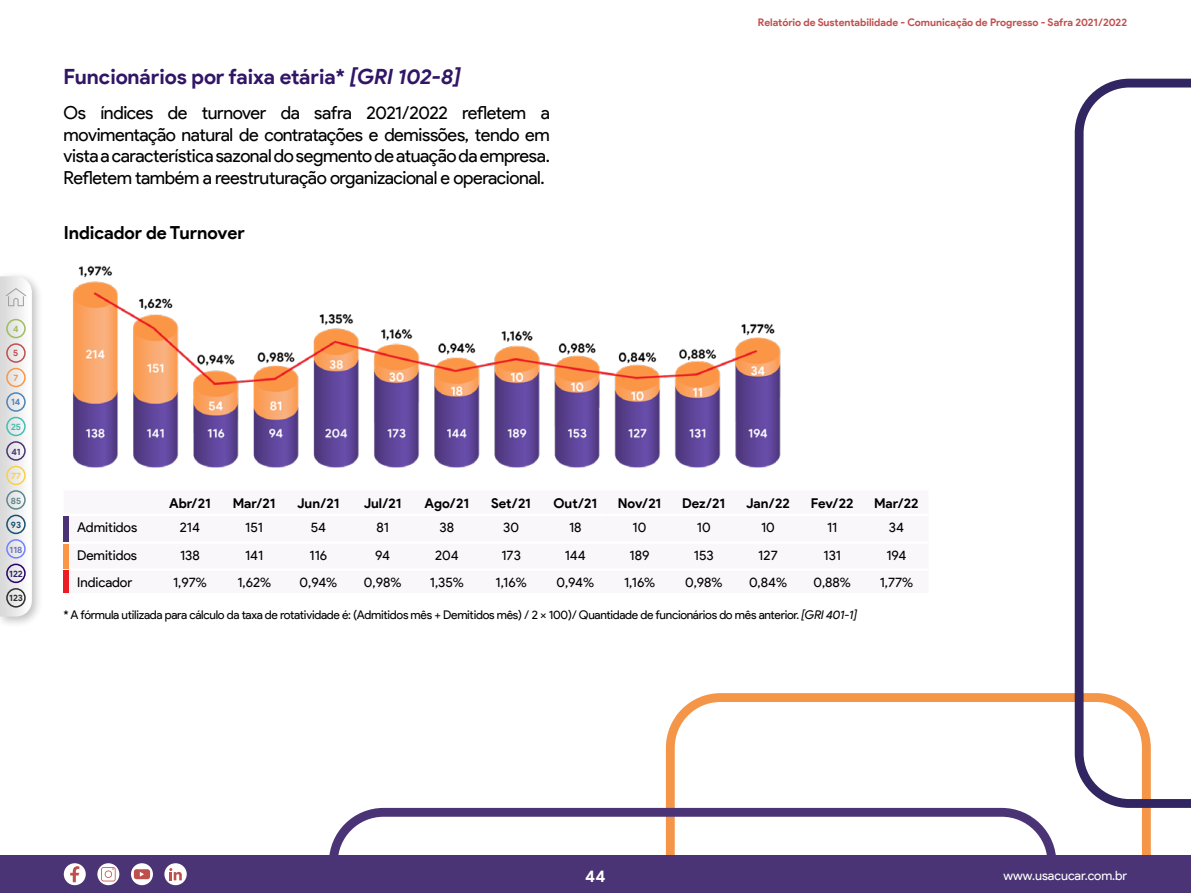
<style>
.page{position:relative;width:1191px;height:893px;background:#fff}
.page>*{position:absolute;margin:0;border:0;box-sizing:border-box;transform-origin:0 0}
.t1{font:700 21px "Product Sans";letter-spacing:-.005em;color:#311666}
.t2{font:18px/21.6px "Product Sans";letter-spacing:-.02em;color:#000;text-align:justify}
.t3{font:700 18px "Product Sans";letter-spacing:-.005em;color:#000}
.t4{font:700 16.5px "Product Sans";color:#fff}
.t5{font:13.5px "Product Sans";color:#000}
.t6{font:700 13.5px "Product Sans";letter-spacing:-.01em;color:#000}
.t7{font:12.9px "Product Sans";letter-spacing:-.005em;color:#fff}
.t8{font:12px "Product Sans";letter-spacing:-.025em;color:#000}
.t9{font:700 10.5px "Product Sans";letter-spacing:-.005em;color:#c14f4e}
.t10{font:700 9px "Product Sans";color:#6978b9}
.t11{font:700 9px "Product Sans";color:#2b2560}
.t12{font:700 9px "Product Sans";color:#2f2e2e}
.t13{font:700 9px "Product Sans";color:#5183b9}
.t14{font:700 9px "Product Sans";color:#48b9b3}
.t15{font:700 9px "Product Sans";color:#4b3475}
.t16{font:700 9px "Product Sans";color:#fbcf44}
.t17{font:700 9px "Product Sans";color:#5e888d}
.t18{font:700 9px "Product Sans";color:#155173}
.t19{font:700 9px "Product Sans";color:#9ebd5d}
.t20{font:700 9px "Product Sans";color:#c14f4e}
.t21{font:700 9px "Product Sans";color:#f49548}
.s1{font-style:italic}
</style>
<div class="page">
<svg style="left:666px;top:693px;width:484px;height:162px"></svg>
<svg style="left:329px;top:808px;width:727px;height:47px"></svg>
<div style="left:0;top:855px;width:1190px;height:38px;background:#4a3475"></div>
<svg style="left:1074px;top:79px;width:117px;height:729px"></svg>
<img style="left:72px;top:265px;width:709px;height:203px">
<div style="left:64px;top:516px;width:5px;height:25px;background:#4a3475"></div>
<div style="left:64px;top:544px;width:5px;height:24px;background:#fb9646"></div>
<div style="left:64px;top:571px;width:5px;height:22px;background:#ed1c24"></div>
<svg style="left:164px;top:863px;width:23px;height:22px"></svg>
<svg style="left:169px;top:868px;width:13px;height:12px"></svg>
<svg style="left:131px;top:863px;width:22px;height:22px"></svg>
<div style="left:134px;top:869px;width:16px;height:10px;background:#bf4f4d;border-radius:3px"></div>
<svg style="left:140px;top:872px;width:4px;height:5px"></svg>
<svg style="left:97px;top:863px;width:22px;height:22px"></svg>
<svg style="left:101px;top:867px;width:15px;height:14px"></svg>
<div style="left:64px;top:863px;width:22px;height:22px;background:#fff;border-radius:50%"></div>
<svg style="left:70px;top:866px;width:9px;height:16px"></svg>
<div style="left:0;top:271px;width:43px;height:357px;background:#000;opacity:.25"></div>
<svg style="left:0;top:276px;width:32px;height:341px"></svg>
<p class="t19" style="left:13px;top:323px;width:7px">4</p>
<p class="t20" style="left:13px;top:347px;width:7px">5</p>
<p class="t21" style="left:13px;top:372px;width:6px">7</p>
<p class="t13" style="left:11px;top:397px;width:11px">14</p>
<p class="t14" style="left:11px;top:421px;width:12px">25</p>
<p class="t15" style="left:11px;top:446px;width:11px">41</p>
<p class="t16" style="left:11px;top:470px;width:11px">77</p>
<p class="t17" style="left:11px;top:495px;width:12px">85</p>
<p class="t18" style="left:11px;top:519px;width:12px">93</p>
<p class="t10" style="left:10px;top:544px;width:14px">118</p>
<p class="t11" style="left:9px;top:568px;width:15px">122</p>
<p class="t12" style="left:9px;top:593px;width:15px">123</p>
<p class="t1" style="left:64px;top:64px;width:399px">Funcionários por faixa etária* <span class="s1">[GRI 102-8]</span></p>
<p class="t2" style="left:64px;top:102px;width:488px">Os índices de turnover da safra 2021/2022 refletem a movimentação natural de contratações e demissões, tendo em vista a característica sazonal do segmento de atuação da empresa.<br>Refletem também a reestruturação organizacional e operacional.</p>
<p class="t3" style="left:64px;top:221px;width:182px">Indicador de Turnover</p>
<p class="t9" style="left:758px;top:16px;width:370px">Relatório de Sustentabilidade - Comunicação de Progresso - Safra 2021/2022</p>
<p class="t6" style="left:169px;top:495px;width:43px">Abr/21</p>
<p class="t6" style="left:233px;top:495px;width:44px">Mar/21</p>
<p class="t6" style="left:297px;top:495px;width:44px">Jun/21</p>
<p class="t6" style="left:364px;top:495px;width:39px">Jul/21</p>
<p class="t6" style="left:424px;top:495px;width:46px">Ago/21</p>
<p class="t6" style="left:491px;top:495px;width:41px">Set/21</p>
<p class="t6" style="left:553px;top:495px;width:45px">Out/21</p>
<p class="t6" style="left:617px;top:495px;width:45px">Nov/21</p>
<p class="t6" style="left:682px;top:495px;width:44px">Dez/21</p>
<p class="t6" style="left:746px;top:495px;width:45px">Jan/22</p>
<p class="t6" style="left:811px;top:495px;width:44px">Fev/22</p>
<p class="t6" style="left:874px;top:495px;width:46px">Mar/22</p>
<p class="t5" style="left:77px;top:520px;width:62px">Admitidos</p>
<p class="t5" style="left:180px;top:520px;width:22px">214</p>
<p class="t5" style="left:245px;top:520px;width:19px">151</p>
<p class="t5" style="left:311px;top:520px;width:17px">54</p>
<p class="t5" style="left:376px;top:520px;width:14px">81</p>
<p class="t5" style="left:439px;top:520px;width:16px">38</p>
<p class="t5" style="left:503px;top:520px;width:17px">30</p>
<p class="t5" style="left:569px;top:520px;width:14px">18</p>
<p class="t5" style="left:632px;top:520px;width:15px">10</p>
<p class="t5" style="left:697px;top:520px;width:15px">10</p>
<p class="t5" style="left:761px;top:520px;width:15px">10</p>
<p class="t5" style="left:827px;top:520px;width:12px">11</p>
<p class="t5" style="left:889px;top:520px;width:17px">34</p>
<p class="t5" style="left:77px;top:548px;width:61px">Demitidos</p>
<p class="t5" style="left:180px;top:548px;width:21px">138</p>
<p class="t5" style="left:245px;top:548px;width:20px">141</p>
<p class="t5" style="left:309px;top:548px;width:19px">116</p>
<p class="t5" style="left:375px;top:548px;width:16px">94</p>
<p class="t5" style="left:435px;top:548px;width:25px">204</p>
<p class="t5" style="left:501px;top:548px;width:21px">173</p>
<p class="t5" style="left:565px;top:548px;width:23px">144</p>
<p class="t5" style="left:629px;top:548px;width:21px">189</p>
<p class="t5" style="left:694px;top:548px;width:21px">153</p>
<p class="t5" style="left:758px;top:548px;width:21px">127</p>
<p class="t5" style="left:823px;top:548px;width:19px">131</p>
<p class="t5" style="left:886px;top:548px;width:22px">194</p>
<p class="t5" style="left:77px;top:575px;width:57px">Indicador</p>
<p class="t5" style="left:173px;top:575px;width:35px">1,97%</p>
<p class="t5" style="left:237px;top:575px;width:35px">1,62%</p>
<p class="t5" style="left:299px;top:575px;width:39px">0,94%</p>
<p class="t5" style="left:364px;top:575px;width:39px">0,98%</p>
<p class="t5" style="left:430px;top:575px;width:35px">1,35%</p>
<p class="t5" style="left:495px;top:575px;width:33px">1,16%</p>
<p class="t5" style="left:556px;top:575px;width:39px">0,94%</p>
<p class="t5" style="left:624px;top:575px;width:33px">1,16%</p>
<p class="t5" style="left:685px;top:575px;width:39px">0,98%</p>
<p class="t5" style="left:749px;top:575px;width:40px">0,84%</p>
<p class="t5" style="left:813px;top:575px;width:39px">0,88%</p>
<p class="t5" style="left:879px;top:575px;width:35px">1,77%</p>
<p class="t8" style="left:64px;top:608px;width:795px">* A fórmula utilizada para cálculo da taxa de rotatividade é: (Admitidos mês + Demitidos mês) / 2 x 100)/ Quantidade de funcionários do mês anterior. <span class="s1">[GRI 401-1]</span></p>
<p class="t4" style="left:585px;top:866px;width:22px">44</p>
<p class="t7" style="left:1003px;top:868px;width:125px">www.usacucar.com.br</p>
</div>
